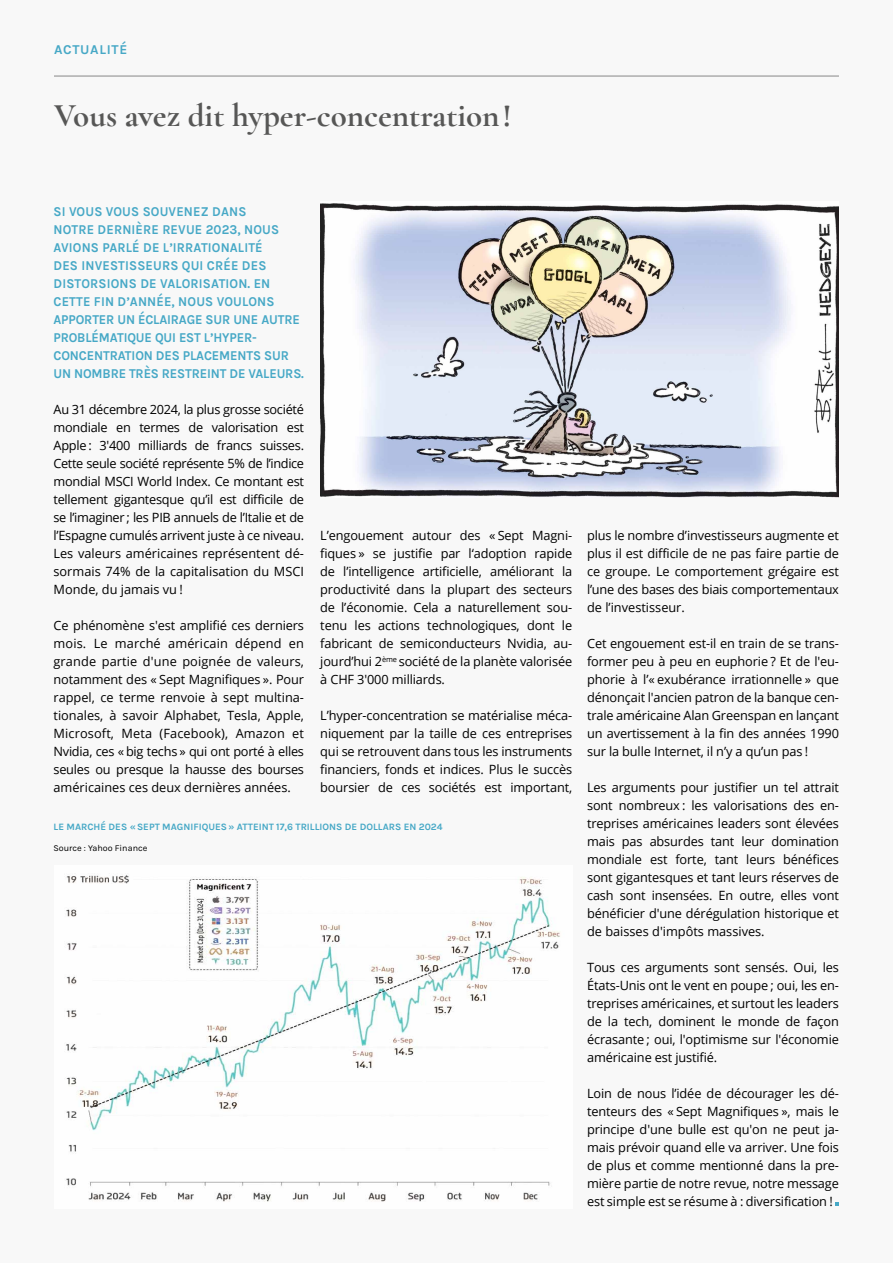
<style>
.page{position:relative;width:893px;height:1263px;background:#f8f8f8}
.page>*{position:absolute;margin:0;border:0;box-sizing:border-box;transform-origin:0 0}
.t1{font:700 33px "Cormorant Garamond";color:#575756}
.t2{font:13.5px/18px "Karla";letter-spacing:.01em;color:#46a8c6;scale:.94 1}
.t3{font:13.5px "Karla";letter-spacing:.055em;color:#46a8c6}
.t4{font:12.75px/18px "Open Sans";letter-spacing:-.01em;color:#000;text-align:justify}
.t5{font:9.75px "Karla";color:#46a8c6}
.t6{font:9px "Karla";color:#000}
</style>
<div class="page">
<svg style="left:835px;top:1202px;width:4px;height:4px"></svg>
<hr style="left:54px;top:76px;width:785px;height:1px;background:#878787">
<img style="left:321px;top:203px;width:518px;height:294px">
<img style="left:66px;top:875px;width:494px;height:327px">
<p class="t3" style="left:54px;top:41px;width:75px">ACTUALITÉ</p>
<h1 class="t1" style="left:54px;top:95px;width:459px">Vous avez dit hyper-concentration !</h1>
<p class="t2" style="left:54px;top:202px;width:268px">SI VOUS VOUS SOUVENEZ DANS<br>NOTRE DERNIÈRE REVUE 2023, NOUS<br>AVIONS PARLÉ DE L’IRRATIONALITÉ<br>DES INVESTISSEURS QUI CRÉE DES<br>DISTORSIONS DE VALORISATION. EN<br>CETTE FIN D’ANNÉE, NOUS VOULONS<br>APPORTER UN ÉCLAIRAGE SUR UNE AUTRE<br>PROBLÉMATIQUE QUI EST L’HYPER-<br>CONCENTRATION DES PLACEMENTS SUR<br>UN NOMBRE TRÈS RESTREINT DE VALEURS.</p>
<p class="t4" style="left:54px;top:400px;width:252px">Au 31 décembre 2024, la plus grosse société mondiale en termes de valorisation est Apple : 3'400 milliards de francs suisses.<br>Cette seule société représente 5% de l’indice mondial MSCI World Index. Ce montant est tellement gigantesque qu’il est difficile de se l’imaginer ; les PIB annuels de l’Italie et de l’Espagne cumulés arrivent juste à ce niveau.<br>Les valeurs américaines représentent dé&shy;sormais 74% de la capitalisation du MSCI Monde, du jamais vu !</p>
<p class="t4" style="left:54px;top:616px;width:252px">Ce phénomène s'est amplifié ces derniers mois. Le marché américain dépend en grande partie d'une poignée de valeurs, notamment des « Sept Magnifiques ». Pour rappel, ce terme renvoie à sept multina&shy;tionales, à savoir Alphabet, Tesla, Apple, Microsoft, Meta (Facebook), Amazon et Nvidia, ces « big techs » qui ont porté à elles seules ou presque la hausse des bourses américaines ces deux dernières années.</p>
<p class="t4" style="left:320px;top:526px;width:253px">L’engouement autour des « Sept Magni&shy;fiques » se justifie par l‘adoption rapide de l’intelligence artificielle, améliorant la productivité dans la plupart des secteurs de l’économie. Cela a naturellement sou&shy;tenu les actions technologiques, dont le fabricant de semiconducteurs Nvidia, au&shy;jourd’hui 2<sup>ème</sup> société de la planète valorisée à CHF 3'000 milliards.</p>
<p class="t4" style="left:320px;top:706px;width:253px">L’hyper-concentration se matérialise méca&shy;niquement par la taille de ces entreprises qui se retrouvent dans tous les instruments financiers, fonds et indices. Plus le succès boursier de ces sociétés est important,</p>
<p class="t5" style="left:54px;top:820px;width:391px">LE MARCHÉ DES «SEPT MAGNIFIQUES» ATTEINT 17,6 TRILLIONS DE DOLLARS EN 2024</p>
<p class="t6" style="left:54px;top:842px;width:95px">Source : Yahoo Finance</p>
<p class="t4" style="left:587px;top:526px;width:253px">plus le nombre d’investisseurs augmente et plus il est difficile de ne pas faire partie de ce groupe. Le comportement grégaire est l’une des bases des biais comportementaux de l’investisseur.</p>
<p class="t4" style="left:587px;top:634px;width:253px">Cet engouement est-il en train de se trans&shy;former peu à peu en euphorie ? Et de l'eu&shy;phorie à l’« exubérance irrationnelle » que dénonçait l'ancien patron de la banque cen&shy;trale américaine Alan Greenspan en lançant un avertissement à la fin des années 1990 sur la bulle Internet, il n’y a qu’un pas !</p>
<p class="t4" style="left:587px;top:778px;width:253px">Les arguments pour justifier un tel attrait sont nombreux : les valorisations des en&shy;treprises américaines leaders sont élevées mais pas absurdes tant leur domination mondiale est forte, tant leurs bénéfices sont gigantesques et tant leurs réserves de cash sont insensées. En outre, elles vont bénéficier d'une dérégulation historique et de baisses d'impôts massives.</p>
<p class="t4" style="left:587px;top:958px;width:253px">Tous ces arguments sont sensés. Oui, les États-Unis ont le vent en poupe ; oui, les en&shy;treprises américaines, et surtout les leaders de la tech, dominent le monde de façon écrasante ; oui, l'optimisme sur l'économie américaine est justifié.</p>
<p class="t4" style="left:587px;top:1084px;width:253px">Loin de nous l’idée de décourager les dé&shy;tenteurs des « Sept Magnifiques », mais le principe d'une bulle est qu'on ne peut ja&shy;mais prévoir quand elle va arriver. Une fois de plus et comme mentionné dans la pre&shy;mière partie de notre revue, notre message est simple est se résume à : diversification !</p>
</div>
